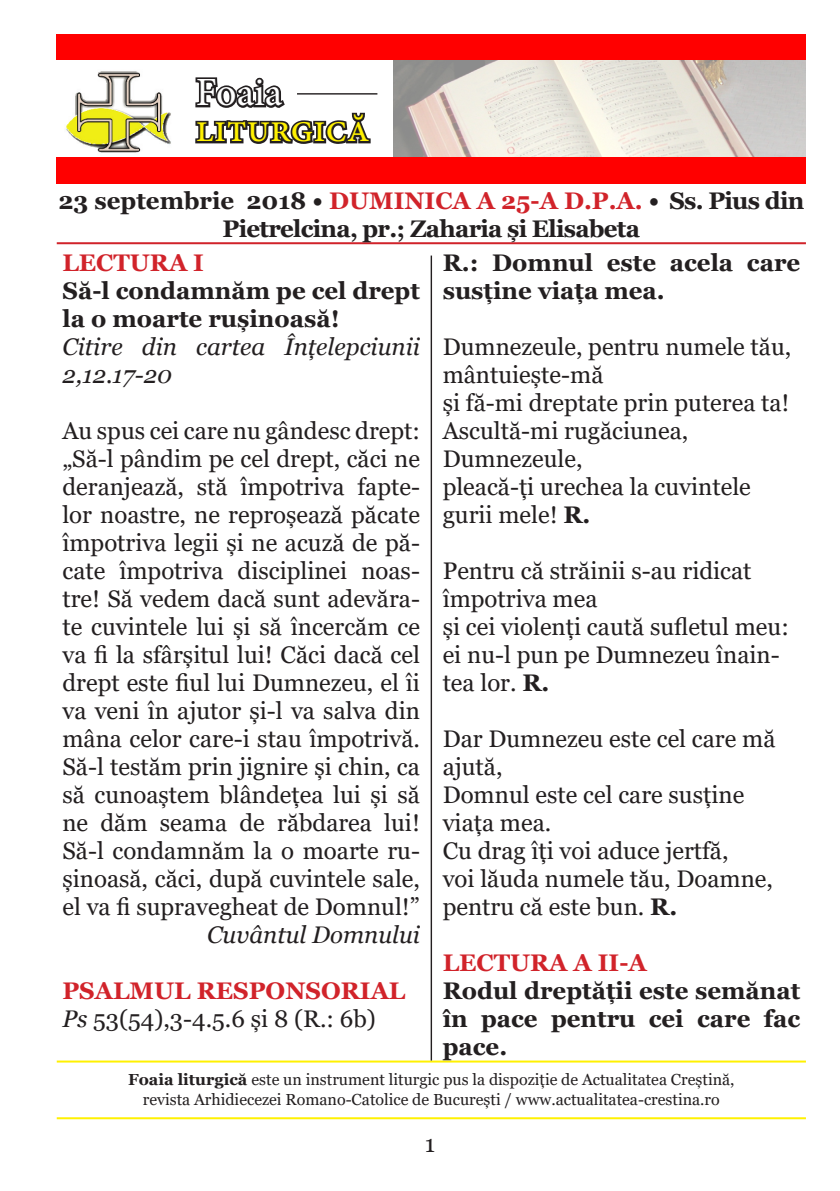
<style>
.page{position:relative;width:840px;height:1191px;background:#fff}
.page>*{position:absolute;margin:0;border:0;box-sizing:border-box;transform-origin:0 0}
.t1{font:40px "Minion Pro";color:#fff101}
.t2{font:40px "Minion Pro";color:#fff}
.t3{font:24px/28px "Georgia";color:#231f20}
.t4{font:700 24px/28px "Georgia";color:#231f20}
.t5{font:700 24px/28px "Georgia";letter-spacing:-.03em;color:#231f20;text-align:center}
.t6{font:italic 24px/28px "Georgia";color:#231f20}
.t7{font:700 24px "Georgia";color:#d1232a}
.t8{font:16px/19.2px "Georgia";color:#231f20;text-align:center}
.s1{color:#d1232a}
.s2{font-style:italic}
.s3{font-weight:700}
</style>
<div class="page">
<img style="left:393px;top:60px;width:412px;height:98px">
<img style="left:57px;top:71px;width:115px;height:87px">
<div style="left:57px;top:158px;width:748px;height:26px;background:#f00"></div>
<hr style="left:57px;top:242px;width:748px;height:2px;background:#d1232a">
<hr style="left:57px;top:1117px;width:748px;height:2px;background:#fff101">
<hr style="left:57px;top:1060px;width:748px;height:2px;background:#fff101">
<div style="left:57px;top:34px;width:748px;height:26px;background:#f00"></div>
<svg style="left:195px;top:77px;width:176px;height:67px"></svg>
<hr style="left:297px;top:93px;width:80px;height:2px;background:#231f20">
<hr style="left:430px;top:255px;width:2px;height:805px;background:#231f20">
<h1 class="t2" style="left:196px;top:66px;width:88px">Foaia</h1>
<h1 class="t1" style="left:196px;top:102px;width:175px">liturgică</h1>
<p class="t5" style="left:58px;top:187px;width:747px">23 septembrie 2018 • <span class="s1">DUMINICA A 25-A D.P.A.</span> • Ss. Pius din<br>Pietrelcina, pr.; Zaharia și Elisabeta</p>
<p class="t7" style="left:62px;top:247px;width:143px">LECTURA I</p>
<p class="t4" style="left:62px;top:276px;width:359px">Să-l condamnăm pe cel drept la o moarte ruşinoasă!</p>
<p class="t6" style="left:62px;top:332px;width:359px">Citire din cartea Înţelepciunii<br>2,12.17-20</p>
<p class="t3" style="left:62px;top:417px;width:359px;text-align:justify">Au spus cei care nu gândesc drept: „Să-l pândim pe cel drept, căci ne deranjează, stă împotriva fapte&shy;lor noastre, ne reproşează păcate împotriva legii şi ne acuză de pă&shy;cate împotriva disciplinei noas&shy;tre! Să vedem dacă sunt adevăra&shy;te cuvintele lui şi să încercăm ce va fi la sfârşitul lui! Căci dacă cel drept este fiul lui Dumnezeu, el îi va veni în ajutor şi-l va salva din mâna celor care-i stau împotrivă.<br>Să-l testăm prin jignire şi chin, ca să cunoaştem blândeţea lui şi să ne dăm seama de răbdarea lui!<br>Să-l condamnăm la o moarte ru&shy;şinoasă, căci, după cuvintele sale, el va fi supravegheat de Domnul!”</p>
<p class="t6" style="left:207px;top:920px;width:214px">Cuvântul Domnului</p>
<p class="t7" style="left:62px;top:975px;width:344px">PSALMUL RESPONSORIAL</p>
<p class="t3" style="left:62px;top:1005px;width:315px"><span class="s2">Ps</span> 53(54),3-4.5.6 şi 8 (R.: 6b)</p>
<p class="t4" style="left:442px;top:249px;width:359px">R.: Domnul este acela care susţine viaţa mea.</p>
<p class="t3" style="left:442px;top:333px;width:350px">Dumnezeule, pentru numele tău, mântuieşte-mă</p>
<p class="t3" style="left:442px;top:389px;width:348px">şi fă-mi dreptate prin puterea ta!</p>
<p class="t3" style="left:442px;top:417px;width:247px">Ascultă-mi rugăciunea,<br>Dumnezeule,</p>
<p class="t3" style="left:442px;top:473px;width:309px">pleacă-ţi urechea la cuvintele gurii mele! <span class="s3">R.</span></p>
<p class="t3" style="left:442px;top:557px;width:310px">Pentru că străinii s-au ridicat împotriva mea</p>
<p class="t3" style="left:442px;top:613px;width:347px">şi cei violenţi caută sufletul meu:</p>
<p class="t3" style="left:442px;top:641px;width:338px">ei nu-l pun pe Dumnezeu înain&shy;tea lor. <span class="s3">R.</span></p>
<p class="t3" style="left:442px;top:725px;width:334px">Dar Dumnezeu este cel care mă ajută,</p>
<p class="t3" style="left:442px;top:781px;width:303px">Domnul este cel care susţine viaţa mea.</p>
<p class="t3" style="left:442px;top:837px;width:287px">Cu drag îţi voi aduce jertfă,</p>
<p class="t3" style="left:442px;top:865px;width:331px">voi lăuda numele tău, Doamne, pentru că este bun. <span class="s3">R.</span></p>
<p class="t7" style="left:442px;top:947px;width:205px">LECTURA A II-A</p>
<p class="t4" style="left:442px;top:977px;width:359px;text-align:justify">Rodul dreptăţii este semănat în pace pentru cei care fac pace.</p>
<p class="t8" style="left:128px;top:1070px;width:607px"><span class="s3">Foaia liturgică</span> este un instrument liturgic pus la dispoziție de Actualitatea Creștină, revista Arhidiecezei Romano-Catolice de București / www.actualitatea-crestina.ro</p>
<p class="t3" style="left:424px;top:1130px;width:12px">1</p>
</div>
